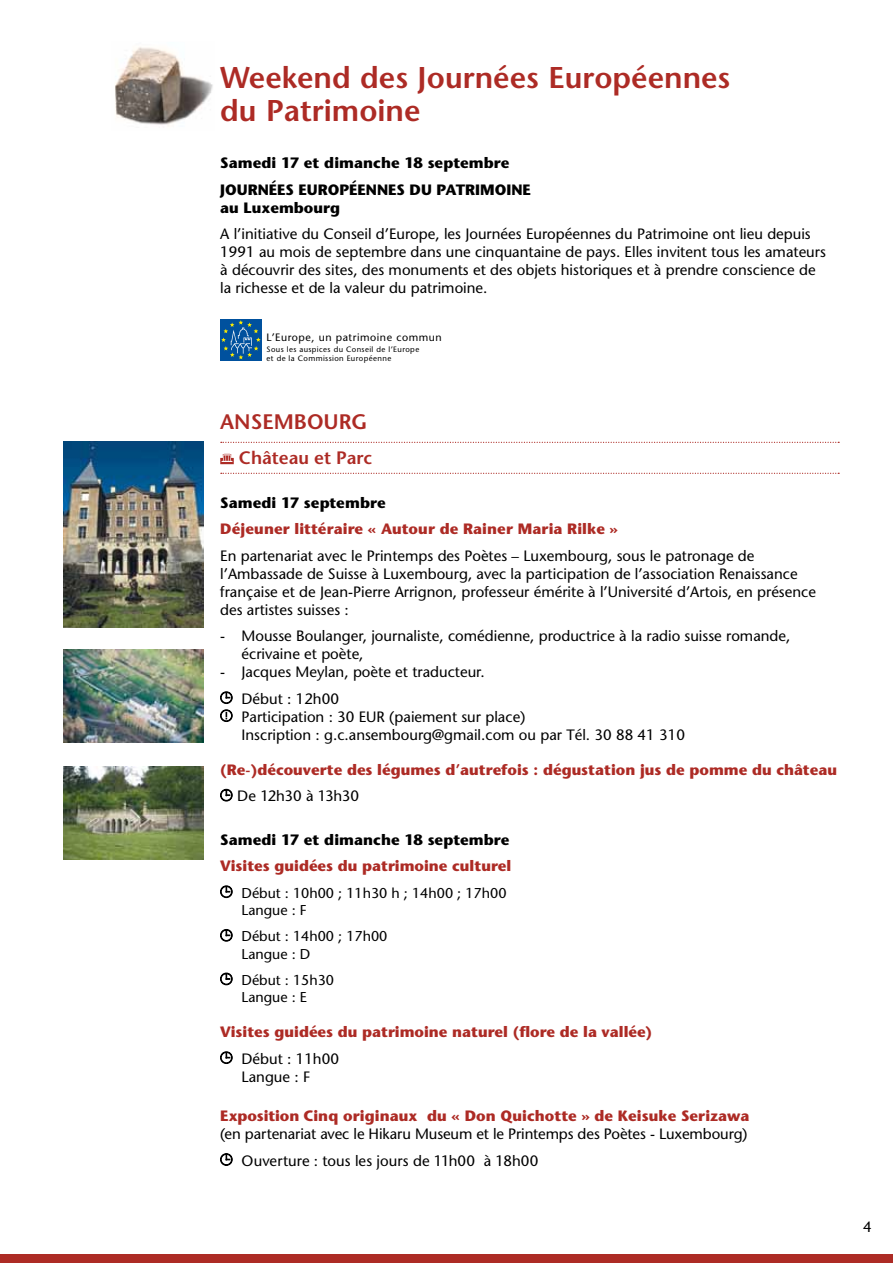
<style>
.page{position:relative;width:893px;height:1263px;background:#fff}
.page>*{position:absolute;margin:0;border:0;box-sizing:border-box;transform-origin:0 0}
.t1{font:600 30px/33px "Stone Sans";color:#ad2b25}
.t2{font:600 21px "Stone Sans";color:#ad2b25}
.t3{font:600 18px "Stone Sans";color:#ad2b25}
.t4{font:15px/18px "Stone Sans";color:#000}
.t5{font:700 15px "Stone Sans";color:#ad2b25}
.t6{font:700 15px/26.5px "Stone Sans";color:#000}
.t7{font:14.25px/17.1px "Stone Sans";color:#000}
.t8{font:10.65px "Stone Sans";letter-spacing:.05em;color:#000}
.t9{font:7.8px/8.7px "Stone Sans";letter-spacing:.05em;color:#000}
</style>
<div class="page">
<div style="left:0;top:1254px;width:893px;height:9px;background:#ad2b25"></div>
<img style="left:64px;top:442px;width:139px;height:186px">
<img style="left:115px;top:47px;width:98px;height:79px">
<div style="left:220px;top:319px;width:42px;height:42px;background:#00519e"></div>
<svg style="left:221px;top:320px;width:40px;height:39px"></svg>
<svg style="left:221px;top:442px;width:618px;height:1px"></svg>
<svg style="left:221px;top:473px;width:618px;height:1px"></svg>
<svg style="left:220px;top:453px;width:14px;height:11px"></svg>
<svg style="left:220px;top:691px;width:13px;height:31px"></svg>
<svg style="left:220px;top:789px;width:13px;height:12px"></svg>
<svg style="left:220px;top:885px;width:13px;height:13px"></svg>
<svg style="left:220px;top:929px;width:13px;height:13px"></svg>
<svg style="left:220px;top:972px;width:13px;height:13px"></svg>
<svg style="left:220px;top:1051px;width:13px;height:13px"></svg>
<svg style="left:220px;top:1153px;width:13px;height:13px"></svg>
<img style="left:64px;top:649px;width:139px;height:93px">
<img style="left:64px;top:766px;width:139px;height:93px">
<h1 class="t1" style="left:220px;top:60px;width:512px">Weekend des Journées Européennes du Patrimoine</h1>
<p class="t6" style="left:220px;top:149px;width:312px">Samedi 17 et dimanche 18 septembre<br>JOURNÉES EUROPÉENNES DU PATRIMOINE</p>
<p class="t6" style="left:220px;top:194px;width:121px">au Luxembourg</p>
<p class="t4" style="left:220px;top:225px;width:607px">A l’initiative du Conseil d’Europe, les Journées Européennes du Patrimoine ont lieu depuis 1991 au mois de septembre dans une cinquantaine de pays. Elles invitent tous les amateurs à découvrir des sites, des monuments et des objets historiques et à prendre conscience de la richesse et de la valeur du patrimoine.</p>
<p class="t8" style="left:267px;top:331px;width:177px">L’Europe, un patrimoine commun</p>
<p class="t9" style="left:267px;top:345px;width:154px">Sous les auspices du Conseil de l’Europe et de la Commission Européenne</p>
<h2 class="t2" style="left:220px;top:409px;width:28px">Anse</h2>
<h2 class="t2" style="left:274px;top:409px;width:95px">mbourg</h2>
<p class="t3" style="left:239px;top:447px;width:135px">Château et Parc</p>
<p class="t6" style="left:220px;top:489px;width:167px">Samedi 17 septembre</p>
<p class="t5" style="left:220px;top:519px;width:399px">Déjeuner littéraire « Autour de Rainer Maria Rilke »</p>
<p class="t4" style="left:220px;top:546px;width:597px">En partenariat avec le Printemps des Poètes – Luxembourg, sous le patronage de l’Ambassade de Suisse à Luxembourg, avec la participation de l’association Renaissance française et de Jean-Pierre Arrignon, professeur émérite à l’Université d’Artois, en présence des artistes suisses :</p>
<p class="t4" style="left:242px;top:627px;width:550px;text-indent:-21px">- Mousse Boulanger, journaliste, comédienne, productrice à la radio suisse romande, écrivaine et poète,</p>
<p class="t4" style="left:242px;top:659px;width:245px;line-height:26.5px;text-indent:-21px">- Jacques Meylan, poète et traducteur.<br>Début : 12h00</p>
<p class="t4" style="left:242px;top:707px;width:445px">Participation : 30 EUR (paiement sur place)<br>Inscription : g.c.ansembourg@gmail.com ou par Tél. 30 88 41 310</p>
<p class="t5" style="left:220px;top:760px;width:618px">(Re-)découverte des légumes d’autrefois : dégustation jus de pomme du château</p>
<p class="t4" style="left:237px;top:787px;width:123px">De 12h30 à 13h30</p>
<p class="t6" style="left:220px;top:826px;width:291px">Samedi 17 et dimanche 18 septembre</p>
<p class="t5" style="left:220px;top:856px;width:293px">Visites guidées du patrimoine culturel</p>
<p class="t7" style="left:242px;top:884px;width:266px">Début : 10h00 ; 11h30 h ; 14h00 ; 17h00<br>Langue : F</p>
<p class="t7" style="left:242px;top:928px;width:147px">Début : 14h00 ; 17h00<br>Langue : D</p>
<p class="t7" style="left:242px;top:971px;width:94px">Début : 15h30<br>Langue : E</p>
<p class="t5" style="left:220px;top:1022px;width:433px">Visites guidées du patrimoine naturel (flore de la vallée)</p>
<p class="t4" style="left:242px;top:1049px;width:99px">Début : 11h00<br>Langue : F</p>
<p class="t5" style="left:220px;top:1106px;width:530px">Exposition Cinq originaux du « Don Quichotte » de Keisuke Serizawa</p>
<p class="t4" style="left:242px;top:1120px;width:507px;line-height:26.5px;text-indent:-21px">(en partenariat avec le Hikaru Museum et le Printemps des Poètes - Luxembourg)<br>Ouverture : tous les jours de 11h00 à 18h00</p>
<p class="t4" style="left:863px;top:1218px;width:10px">4</p>
</div>
